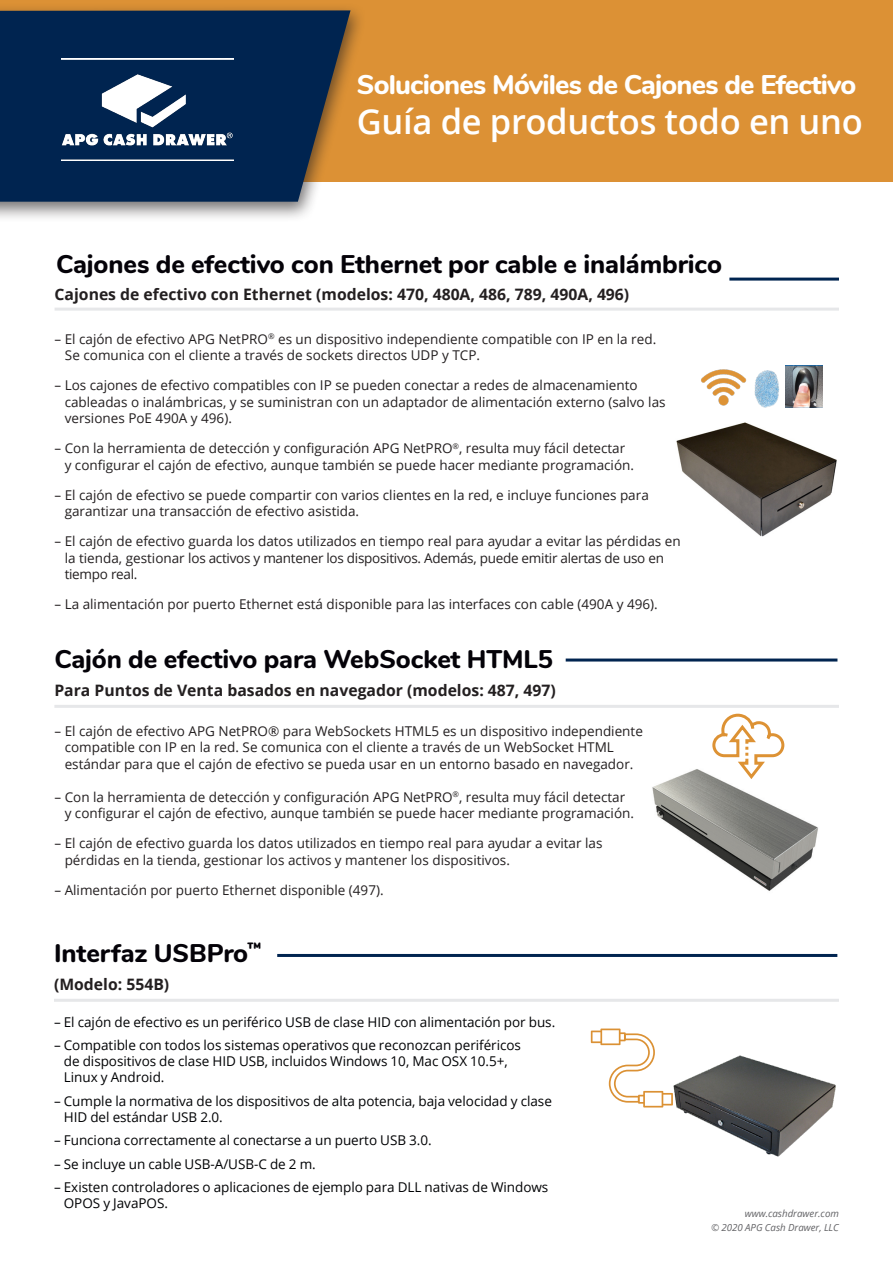
<style>
.page{position:relative;width:893px;height:1263px;background:#fff}
.page>*{position:absolute;margin:0;border:0;box-sizing:border-box;transform-origin:0 0}
.t1{font:600 34.5px "Open Sans";letter-spacing:-.01em;color:#fff}
.t2{font:800 27px "Nunito";letter-spacing:-.03em;color:#fff}
.subhead_big{font:800 25.5px "Nunito";letter-spacing:-.005em;color:#040208}
.t3{font:700 15.75px "Open Sans";color:#231f20}
.t4{font:13.5px/16.5px "Open Sans";color:#231f20}
.text{font:13.5px/16.2px "Open Sans";letter-spacing:-.005em;color:#000204}
.text-2{font:italic 9.75px "Open Sans";letter-spacing:-.005em;color:#636366}
</style>
<div class="page">
<img style="left:652px;top:769px;width:167px;height:122px">
<img style="left:676px;top:422px;width:161px;height:115px">
<div style="left:0;top:0;width:893px;height:182px;background:#dc9135"></div>
<div style="left:0;top:2px;width:366px;height:221px;background:#231f20;opacity:.62"></div>
<svg style="left:0;top:10px;width:351px;height:192px;background:#163051"></svg>
<img style="left:62px;top:58px;width:172px;height:102px">
<hr style="left:55px;top:308px;width:784px;height:3px;background:#e6e7e9">
<hr style="left:729px;top:278px;width:110px;height:3px;background:#002450">
<hr style="left:566px;top:658px;width:271px;height:3px;background:#002450">
<hr style="left:54px;top:705px;width:785px;height:3px;background:#e6e7e9">
<img style="left:754px;top:370px;width:25px;height:37px">
<img style="left:786px;top:366px;width:36px;height:41px">
<img style="left:701px;top:369px;width:46px;height:37px">
<svg style="left:711px;top:713px;width:75px;height:69px"></svg>
<hr style="left:277px;top:954px;width:560px;height:3px;background:#002450">
<hr style="left:54px;top:999px;width:785px;height:3px;background:#e6e7e9">
<svg style="left:591px;top:1028px;width:82px;height:79px"></svg>
<img style="left:673px;top:1055px;width:163px;height:102px">
<p class="t2" style="left:357px;top:65px;width:501px">Soluciones Móviles de Cajones de Efectivo</p>
<p class="t1" style="left:357px;top:98px;width:507px">Guía de productos todo en uno</p>
<p class="subhead_big" style="left:56px;top:246px;width:668px">Cajones de efectivo con Ethernet por cable e inalámbrico</p>
<p class="t3" style="left:55px;top:283px;width:576px">Cajones de efectivo con Ethernet (modelos: 470, 480A, 486, 789, 490A, 496)</p>
<p class="t4" style="left:65px;top:330px;width:593px;text-indent:-11px">– El cajón de efectivo APG NetPRO<sup>®</sup> es un dispositivo independiente compatible con IP en la red.<br>Se comunica con el cliente a través de sockets directos UDP y TCP.</p>
<p class="t4" style="left:65px;top:377px;width:602px;text-indent:-10px">– Los cajones de efectivo compatibles con IP se pueden conectar a redes de almacenamiento cableadas o inalámbricas, y se suministran con un adaptador de alimentación externo (salvo las versiones PoE 490A y 496).</p>
<p class="t4" style="left:65px;top:440px;width:571px;text-indent:-10px">– Con la herramienta de detección y configuración APG NetPRO<sup>®</sup>, resulta muy fácil detectar y configurar el cajón de efectivo, aunque también se puede hacer mediante programación.</p>
<p class="t4" style="left:65px;top:486px;width:586px;text-indent:-10px">– El cajón de efectivo se puede compartir con varios clientes en la red, e incluye funciones para garantizar una transacción de efectivo asistida.</p>
<p class="t4" style="left:65px;top:533px;width:617px;text-indent:-10px">– El cajón de efectivo guarda los datos utilizados en tiempo real para ayudar a evitar las pérdidas en la tienda, gestionar los activos y mantener los dispositivos. Además, puede emitir alertas de uso en tiempo real.</p>
<p class="t4" style="left:54px;top:596px;width:605px">– La alimentación por puerto Ethernet está disponible para las interfaces con cable (490A y 496).</p>
<p class="subhead_big" style="left:54px;top:640px;width:500px">Cajón de efectivo para WebSocket HTML5</p>
<p class="t3" style="left:54px;top:679px;width:503px">Para Puntos de Venta basados en navegador (modelos: 487, 497)</p>
<p class="t4" style="left:65px;top:722px;width:580px;text-indent:-10px">– El cajón de efectivo APG NetPRO® para WebSockets HTML5 es un dispositivo independiente compatible con IP en la red. Se comunica con el cliente a través de un WebSocket HTML estándar para que el cajón de efectivo se pueda usar en un entorno basado en navegador.</p>
<p class="t4" style="left:65px;top:788px;width:571px;text-indent:-10px">– Con la herramienta de detección y configuración APG NetPRO<sup>®</sup>, resulta muy fácil detectar y configurar el cajón de efectivo, aunque también se puede hacer mediante programación.</p>
<p class="t4" style="left:65px;top:835px;width:539px;text-indent:-10px">– El cajón de efectivo guarda los datos utilizados en tiempo real para ayudar a evitar las pérdidas en la tienda, gestionar los activos y mantener los dispositivos.</p>
<p class="t4" style="left:54px;top:881px;width:331px">– Alimentación por puerto Ethernet disponible (497).</p>
<p class="subhead_big" style="left:54px;top:934px;width:209px">Interfaz USBPro<sup>™</sup></p>
<p class="t3" style="left:54px;top:973px;width:117px">(Modelo: 554B)</p>
<p class="text" style="left:54px;top:1013px;width:503px">– El cajón de efectivo es un periférico USB de clase HID con alimentación por bus.</p>
<p class="text" style="left:64px;top:1036px;width:459px;text-indent:-10px">– Compatible con todos los sistemas operativos que reconozcan periféricos de dispositivos de clase HID USB, incluidos Windows 10, Mac OSX 10.5+,<br>Linux y Android.</p>
<p class="text" style="left:64px;top:1092px;width:490px;text-indent:-10px">– Cumple la normativa de los dispositivos de alta potencia, baja velocidad y clase<br>HID del estándar USB 2.0.</p>
<p class="text" style="left:54px;top:1132px;width:379px">– Funciona correctamente al conectarse a un puerto USB 3.0.</p>
<p class="text" style="left:54px;top:1155px;width:263px">– Se incluye un cable USB-A/USB-C de 2 m.</p>
<p class="text" style="left:64px;top:1178px;width:486px;text-indent:-10px">– Existen controladores o aplicaciones de ejemplo para DLL nativas de Windows<br>OPOS y JavaPOS.</p>
<p class="text-2" style="left:745px;top:1207px;width:96px">www.cashdrawer.com</p>
<p class="text-2" style="left:711px;top:1220px;width:129px">© 2020 APG Cash Drawer, LLC</p>
</div>
